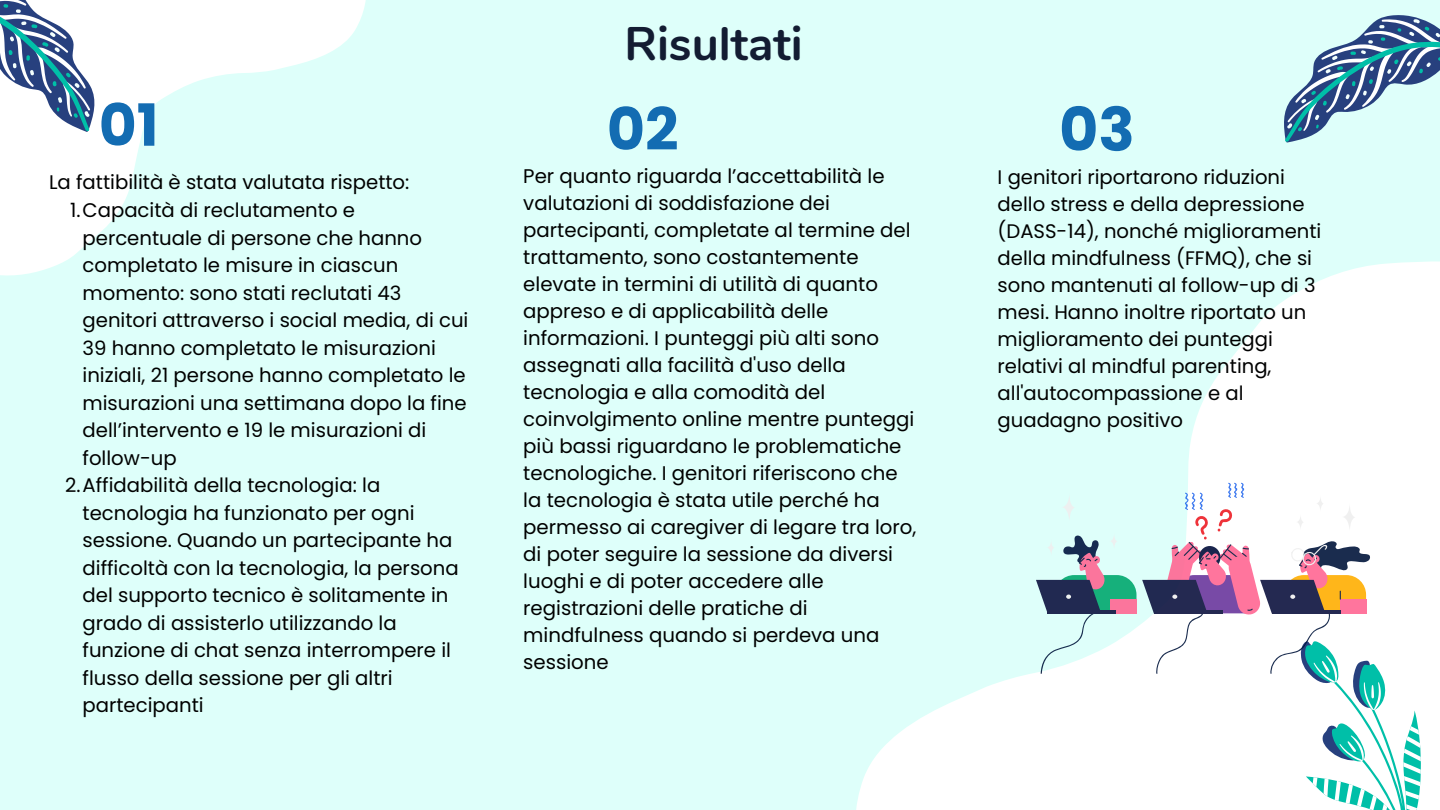
<style>
.page{position:relative;width:1440px;height:810px;background:#defffa}
.page>*{position:absolute;margin:0;border:0;box-sizing:border-box;transform-origin:0 0}
.t1{font:700 60.1px "Poppins";color:#136cb2}
.t2{font:700 58.6px "Poppins";color:#136cb2}
.t3{font:700 58.1px "Poppins";color:#136cb2}
.t4{font:700 47px "Nunito";color:#131c32}
.t5{font:19.7px/27px "Poppins";color:#000}
.t6{font:19.6px/27px "Poppins";color:#000}
</style>
<div class="page">
<svg style="left:856px;top:261px;width:584px;height:549px"></svg>
<svg style="left:1284px;top:15px;width:156px;height:128px"></svg>
<svg style="left:0;top:0;width:366px;height:276px"></svg>
<svg style="left:0;top:0;width:102px;height:158px;background:#b1c3d4"></svg>
<svg style="left:1036px;top:483px;width:404px;height:327px;background:#e0e7e9"></svg>
<p class="t3" style="left:99px;top:85px;width:61px">01</p>
<p class="t5" style="left:49px;top:169px;width:362px">La fattibilità è stata valutata rispetto:</p>
<p class="t5" style="left:83px;top:196px;width:387px;line-height:27.5px;text-indent:-12px">1.Capacità di reclutamento e percentuale di persone che hanno completato le misure in ciascun momento: sono stati reclutati 43 genitori attraverso i social media, di cui 39 hanno completato le misurazioni iniziali, 21 persone hanno completato le misurazioni una settimana dopo la fine dell’intervento e 19 le misurazioni di follow-up</p>
<p class="t5" style="left:83px;top:471px;width:378px;line-height:27.5px;text-indent:-17px">2.Affidabilità della tecnologia: la tecnologia ha funzionato per ogni sessione. Quando un partecipante ha difficoltà con la tecnologia, la persona del supporto tecnico è solitamente in grado di assisterlo utilizzando la funzione di chat senza interrompere il flusso della sessione per gli altri partecipanti</p>
<p class="t4" style="left:624px;top:13px;width:180px">Risultati</p>
<p class="t2" style="left:607px;top:88px;width:73px">02</p>
<p class="t5" style="left:523px;top:162px;width:395px">Per quanto riguarda l’accettabilità le valutazioni di soddisfazione dei partecipanti, completate al termine del trattamento, sono costantemente elevate in termini di utilità di quanto appreso e di applicabilità delle informazioni. I punteggi più alti sono assegnati alla facilità d'uso della tecnologia e alla comodità del coinvolgimento online mentre punteggi più bassi riguardano le problematiche tecnologiche. I genitori riferiscono che la tecnologia è stata utile perché ha permesso ai caregiver di legare tra loro, di poter seguire la sessione da diversi luoghi e di poter accedere alle registrazioni delle pratiche di mindfulness quando si perdeva una sessione</p>
<p class="t1" style="left:1059px;top:88px;width:77px">03</p>
<p class="t6" style="left:998px;top:164px;width:325px">I genitori riportarono riduzioni dello stress e della depressione (DASS-14), nonché miglioramenti della mindfulness (FFMQ), che si sono mantenuti al follow-up di 3 mesi. Hanno inoltre riportato un miglioramento dei punteggi relativi al mindful parenting, all'autocompassione e al guadagno positivo</p>
</div>
